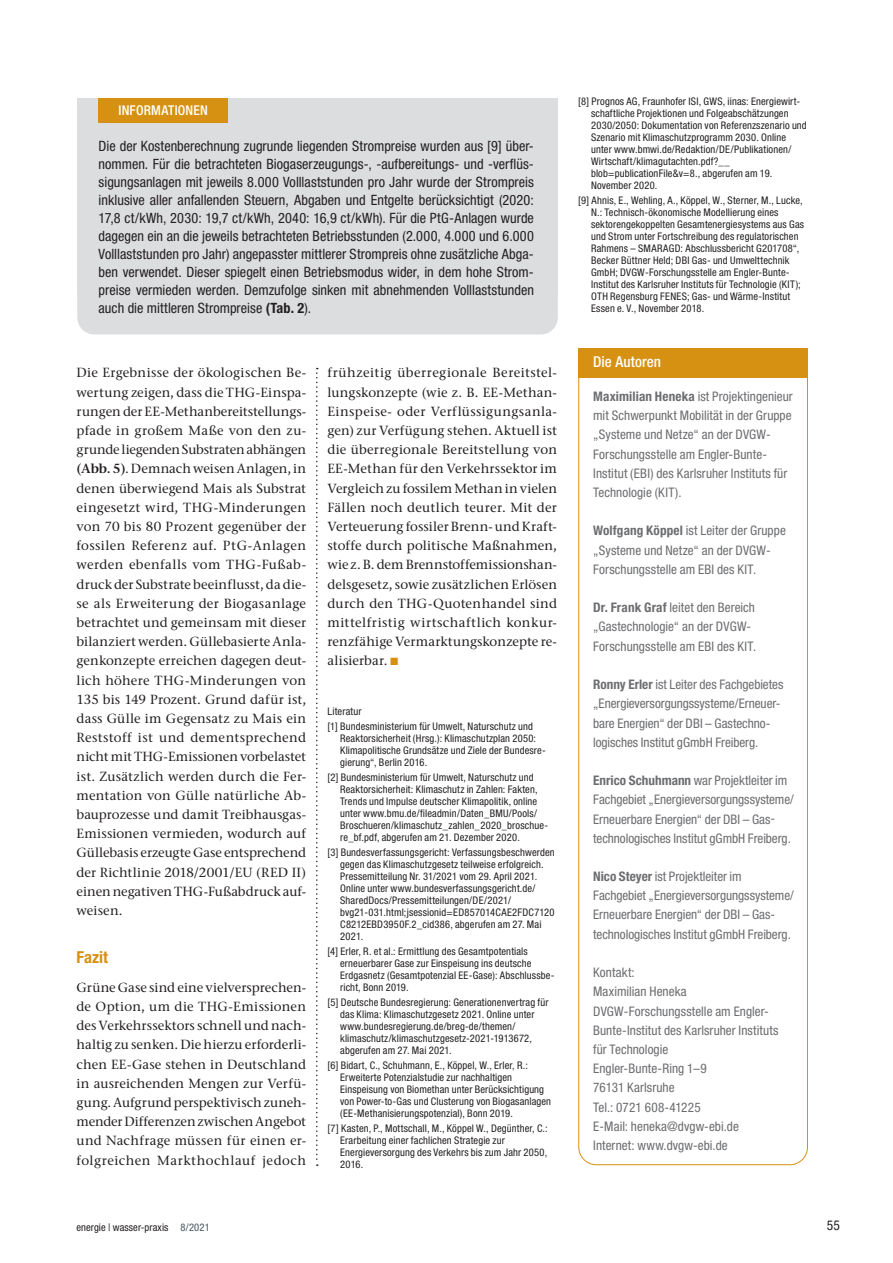
<style>
.page{position:relative;width:893px;height:1263px;background:#fff}
.page>*{position:absolute;margin:0;border:0;box-sizing:border-box;transform-origin:0 0}
.t1{font:700 condensed 16.5px "Helvetica Neue LT Std";color:#d69112}
.t2{font:500 condensed 15px "Helvetica Neue LT Std";letter-spacing:.005em;color:#fff}
.t3{font:condensed 14.25px/18px "Helvetica Neue LT Std";color:#231f20;text-align:justify}
.t4{font:500 condensed 13.5px "Helvetica Neue LT Std";letter-spacing:.015em;color:#fff}
.t5{font:condensed 13.5px "Helvetica Neue LT Std";color:#231f20}
.t6{font:500 13.2px/19.2px "Stone Serif ITC Pro";letter-spacing:.015em;color:#231f20;text-align:justify}
.t7{font:condensed 13.2px/19.2px "Helvetica Neue LT Std";letter-spacing:.005em;color:#6c6d70}
.t8{font:condensed 10.5px/12px "Helvetica Neue LT Std";letter-spacing:.015em;color:#231f20}
.s1{font-weight:700}
.s2{font-weight:600}
.s3{color:#45555d}
</style>
<div class="page">
<svg style="left:316px;top:368px;width:2px;height:798px"></svg>
<div style="left:77px;top:98px;width:481px;height:196px;background:#dcdddf"></div>
<div style="left:77px;top:217px;width:481px;height:117px;background:#dcdddf;border-radius:17px"></div>
<div style="left:99px;top:98px;width:129px;height:25px;background:#d69112"></div>
<div style="left:578px;top:348px;width:230px;height:29px;background:#d69112"></div>
<div style="left:578px;top:352px;width:230px;height:813px;border:1px solid #d69112;border-radius:18px"></div>
<p class="t4" style="left:119px;top:102px;width:91px">INFORMATIONEN</p>
<p class="t3" style="left:99px;top:136px;width:437px">Die der Kostenberechnung zugrunde liegenden Strompreise wurden aus [9] über&shy;nommen. Für die betrachteten Biogaserzeugungs-, -aufbereitungs- und -verflüs&shy;sigungsanlagen mit jeweils 8.000 Volllaststunden pro Jahr wurde der Strompreis inklusive aller anfallenden Steuern, Abgaben und Entgelte berücksichtigt (2020:<br>17,8 ct/kWh, 2030: 19,7 ct/kWh, 2040: 16,9 ct/kWh). Für die PtG-Anlagen wurde dagegen ein an die jeweils betrachteten Betriebsstunden (2.000, 4.000 und 6.000<br>Volllaststunden pro Jahr) angepasster mittlerer Strompreis ohne zusätzliche Abga&shy;ben verwendet. Dieser spiegelt einen Betriebsmodus wider, in dem hohe Strom&shy;preise vermieden werden. Demzufolge sinken mit abnehmenden Volllaststunden auch die mittleren Strompreise <span class="s1">(Tab. 2</span>).</p>
<p class="t6" style="left:77px;top:363px;width:231px">Die Ergebnisse der ökologischen Be&shy;wertung zeigen, dass die THG-Einspa&shy;rungen der EE-Methanbereitstellungs&shy;pfade in großem Maße von den zu&shy;grunde liegenden Substraten abhängen <span class="s2">(Abb. 5)</span>. Demnach weisen Anlagen, in denen überwiegend Mais als Substrat eingesetzt wird, THG-Minderungen von 70 bis 80 Prozent gegenüber der fossilen Referenz auf. PtG-Anlagen werden ebenfalls vom THG-Fußab&shy;druck der Substrate beeinflusst, da die&shy;se als Erweiterung der Biogasanlage betrachtet und gemeinsam mit dieser bilanziert werden. Güllebasierte Anla&shy;genkonzepte erreichen dagegen deut&shy;lich höhere THG-Minderungen von 135 bis 149 Prozent. Grund dafür ist, dass Gülle im Gegensatz zu Mais ein Reststoff ist und dementsprechend nicht mit THG-Emissionen vorbelastet ist. Zusätzlich werden durch die Fer&shy;mentation von Gülle natürliche Ab&shy;bauprozesse und damit Treibhausgas-Emissionen vermieden, wodurch auf Güllebasis erzeugte Gase entsprechend der Richtlinie 2018/2001/EU (RED II) einen negativen THG-Fußabdruck auf&shy;weisen.</p>
<h1 class="t1" style="left:77px;top:947px;width:33px">Fazit</h1>
<p class="t6" style="left:77px;top:978px;width:231px">Grüne Gase sind eine vielversprechen&shy;de Option, um die THG-Emissionen des Verkehrssektors schnell und nach&shy;haltig zu senken. Die hierzu erforderli&shy;chen EE-Gase stehen in Deutschland in ausreichenden Mengen zur Verfü&shy;gung. Aufgrund perspektivisch zuneh&shy;mender Differenzen zwischen Angebot und Nachfrage müssen für einen er&shy;folgreichen Markthochlauf jedoch</p>
<p class="t6" style="left:327px;top:363px;width:231px">frühzeitig überregionale Bereitstel&shy;lungskonzepte (wie z. B. EE-Methan-Einspeise- oder Verflüssigungsanla&shy;gen) zur Verfügung stehen. Aktuell ist die überregionale Bereitstellung von EE-Methan für den Verkehrssektor im Vergleich zu fossilem Methan in vielen Fällen noch deutlich teurer. Mit der Verteuerung fossiler Brenn- und Kraft&shy;stoffe durch politische Maßnahmen, wie z. B. dem Brennstoffemissionshan&shy;delsgesetz, sowie zusätzlichen Erlösen durch den THG-Quotenhandel sind mittelfristig wirtschaftlich konkur&shy;renzfähige Vermarktungskonzepte re&shy;alisierbar.</p>
<p class="t8" style="left:327px;top:703px;width:207px;line-height:15px">Literatur<br>[1] Bundesministerium für Umwelt, Naturschutz und</p>
<p class="t8" style="left:340px;top:732px;width:207px">Reaktorsicherheit (Hrsg.): Klimaschutzplan 2050:<br>Klimapolitische Grundsätze und Ziele der Bundesre&shy;gierung“, Berlin 2016.</p>
<p class="t8" style="left:340px;top:771px;width:209px;text-indent:-13px">[2] Bundesministerium für Umwelt, Naturschutz und Reaktorsicherheit: Klimaschutz in Zahlen: Fakten, Trends und Impulse deutscher Klimapolitik, online unter www.bmu.de/fileadmin/Daten_BMU/Pools/ Broschueren/klimaschutz_zahlen_2020_broschue&shy;re_bf.pdf, abgerufen am 21. Dezember 2020.</p>
<p class="t8" style="left:340px;top:846px;width:216px;text-indent:-13px">[3] Bundesverfassungsgericht: Verfassungsbeschwerden gegen das Klimaschutzgesetz teilweise erfolgreich.<br>Pressemitteilung Nr. 31/2021 vom 29. April 2021.<br>Online unter www.bundesverfassungsgericht.de/ SharedDocs/Pressemitteilungen/DE/2021/ bvg21-031.html;jsessionid=ED857014CAE2FDC7120<br>C8212EBD3950F.2_cid386, abgerufen am 27. Mai 2021.</p>
<p class="t8" style="left:340px;top:945px;width:216px;text-indent:-13px">[4] Erler, R. et al.: Ermittlung des Gesamtpotentials erneuerbarer Gase zur Einspeisung ins deutsche Erdgasnetz (Gesamtpotenzial EE-Gase): Abschlussbe&shy;richt, Bonn 2019.</p>
<p class="t8" style="left:340px;top:996px;width:210px;text-indent:-13px">[5] Deutsche Bundesregierung: Generationenvertrag für das Klima: Klimaschutzgesetz 2021. Online unter www.bundesregierung.de/breg-de/themen/ klimaschutz/klimaschutzgesetz-2021-1913672, abgerufen am 27. Mai 2021.</p>
<p class="t8" style="left:340px;top:1059px;width:212px;text-indent:-13px">[6] Bidart, C., Schuhmann, E., Köppel, W., Erler, R.:<br>Erweiterte Potenzialstudie zur nachhaltigen Einspeisung von Biomethan unter Berücksichtigung von Power-to-Gas und Clusterung von Biogasanlagen (EE-Methanisierungspotenzial), Bonn 2019.</p>
<p class="t8" style="left:340px;top:1122px;width:209px;text-indent:-13px">[7] Kasten, P., Mottschall, M., Köppel W., Degünther, C.:<br>Erarbeitung einer fachlichen Strategie zur Energieversorgung des Verkehrs bis zum Jahr 2050, 2016.</p>
<p class="t8" style="left:591px;top:96px;width:217px;text-indent:-13px">[8] Prognos AG, Fraunhofer ISI, GWS, iinas: Energiewirt&shy;schaftliche Projektionen und Folgeabschätzungen 2030/2050: Dokumentation von Referenzszenario und Szenario mit Klimaschutzprogramm 2030. Online unter www.bmwi.de/Redaktion/DE/Publikationen/ Wirtschaft/klimagutachten.pdf?__ blob=publicationFile&amp;v=8., abgerufen am 19.<br>November 2020.</p>
<p class="t8" style="left:591px;top:195px;width:215px;text-indent:-13px">[9] Ahnis, E., Wehling, A., Köppel, W., Sterner, M., Lucke, N.: Technisch-ökonomische Modellierung eines sektorengekoppelten Gesamtenergiesystems aus Gas und Strom unter Fortschreibung des regulatorischen Rahmens – SMARAGD: Abschlussbericht G201708“, Becker Büttner Held; DBI Gas- und Umwelttechnik GmbH; DVGW-Forschungsstelle am Engler-Bunte-Institut des Karlsruher Instituts für Technologie (KIT); OTH Regensburg FENES; Gas- und Wärme-Institut Essen e. V., November 2018.</p>
<h2 class="t2" style="left:593px;top:353px;width:70px">Die Autoren</h2>
<p class="t7" style="left:593px;top:387px;width:201px"><span class="s1">Maximilian Heneka</span> ist Projektingenieur mit Schwerpunkt Mobilität in der Gruppe „Systeme und Netze“ an der DVGW-Forschungsstelle am Engler-Bunte-Institut (EBI) des Karlsruher Instituts für Technologie (KIT).</p>
<p class="t7" style="left:593px;top:521px;width:194px"><span class="s1">Wolfgang Köppel</span> ist Leiter der Gruppe „Systeme und Netze“ an der DVGW-<br>Forschungsstelle am EBI des KIT.</p>
<p class="t7" style="left:593px;top:598px;width:165px"><span class="s1">Dr. Frank Graf</span> leitet den Bereich „Gastechnologie“ an der DVGW-<br>Forschungsstelle am EBI des KIT.</p>
<p class="t7" style="left:593px;top:675px;width:192px"><span class="s1">Ronny Erler</span> ist Leiter des Fachgebietes „Energieversorgungssysteme/Erneuer&shy;bare Energien“ der DBI – Gastechno&shy;logisches Institut gGmbH Freiberg.</p>
<p class="t7" style="left:593px;top:771px;width:202px"><span class="s1">Enrico Schuhmann</span> war Projektleiter im Fachgebiet „Energieversorgungssysteme/ Erneuerbare Energien“ der DBI – Gas&shy;technologisches Institut gGmbH Freiberg.</p>
<p class="t7" style="left:593px;top:867px;width:202px"><span class="s1">Nico Steyer</span> ist Projektleiter im Fachgebiet „Energieversorgungssysteme/ Erneuerbare Energien“ der DBI – Gas&shy;technologisches Institut gGmbH Freiberg.</p>
<p class="t7" style="left:593px;top:963px;width:187px">Kontakt:<br>Maximilian Heneka<br>DVGW-Forschungsstelle am Engler-<br>Bunte-Institut des Karlsruher Instituts für Technologie<br>Engler-Bunte-Ring 1–9<br>76131 Karlsruhe<br>Tel.: 0721 608-41225<br>E-Mail: heneka@dvgw-ebi.de<br>Internet: www.dvgw-ebi.de</p>
<p class="t8" style="left:77px;top:1221px;width:135px">energie | wasser-praxis <span class="s3">8/2021</span></p>
<p class="t5" style="left:827px;top:1218px;width:14px">55</p>
</div>
